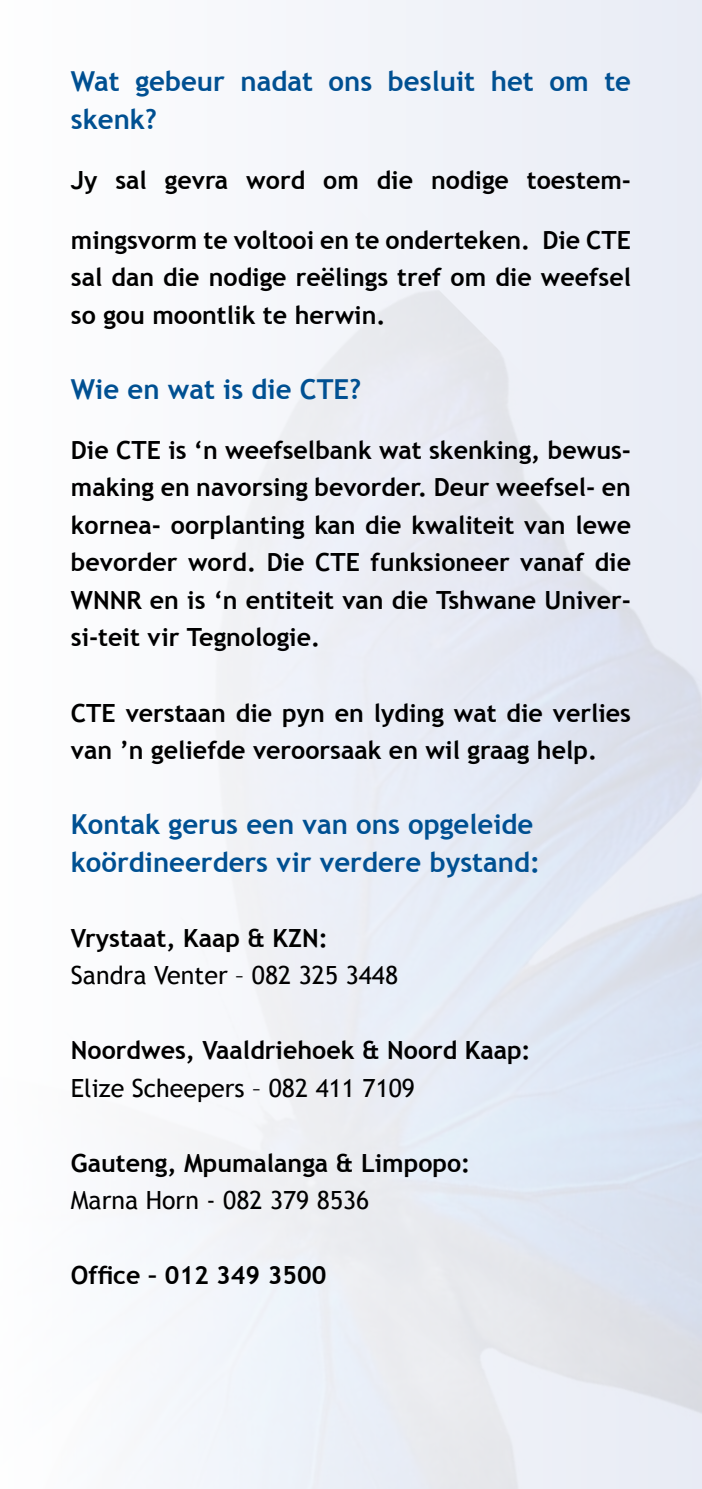
<style>
.page{position:relative;width:702px;height:1489px;background:#fff}
.page>*{position:absolute;margin:0;border:0;box-sizing:border-box;transform-origin:0 0}
.t1{font:700 27.5px/37.5px "Trebuchet MS";color:#005092}
.t2{font:700 25px/37.5px "Trebuchet MS";color:#000;text-align:justify}
.t3{font:25px "Trebuchet MS";color:#000}
</style>
<div class="page">
<div style="left:0;top:0;width:702px;height:1488px;background:#f3f5fa"></div>
<img style="left:0;top:202px;width:702px;height:1286px">
<p class="t1" style="left:71px;top:63px;width:561px">Wat gebeur nadat ons besluit het om te skenk?</p>
<p class="t2" style="left:71px;top:161px;width:561px">Jy sal gevra word om die nodige toestem-</p>
<p class="t2" style="left:71px;top:221px;width:561px">mingsvorm te voltooi en te onderteken. Die CTE sal dan die nodige reëlings tref om die weefsel so gou moontlik te herwin.</p>
<p class="t1" style="left:71px;top:370px;width:292px">Wie en wat is die CTE?</p>
<p class="t2" style="left:71px;top:431px;width:561px">Die CTE is ‘n weefselbank wat skenking, bewus&shy;making en navorsing bevorder. Deur weefsel- en kornea- oorplanting kan die kwaliteit van lewe bevorder word. Die CTE funksioneer vanaf die WNNR en is ‘n entiteit van die Tshwane Univer&shy;si-teit vir Tegnologie.</p>
<p class="t2" style="left:71px;top:694px;width:561px">CTE verstaan die pyn en lyding wat die verlies van ’n geliefde veroorsaak en wil graag help.</p>
<p class="t1" style="left:71px;top:805px;width:470px">Kontak gerus een van ons opgeleide koördineerders vir verdere bystand:</p>
<p class="t2" style="left:71px;top:919px;width:258px">Vrystaat, Kaap &amp; KZN:</p>
<p class="t3" style="left:71px;top:960px;width:329px">Sandra Venter – 082 325 3448</p>
<p class="t2" style="left:71px;top:1031px;width:461px">Noordwes, Vaaldriehoek &amp; Noord Kaap:</p>
<p class="t3" style="left:71px;top:1073px;width:345px">Elize Scheepers – 082 411 7109</p>
<p class="t2" style="left:71px;top:1144px;width:401px">Gauteng, Mpumalanga &amp; Limpopo:</p>
<p class="t3" style="left:71px;top:1185px;width:300px">Marna Horn - 082 379 8536</p>
<p class="t2" style="left:71px;top:1256px;width:257px">Office – 012 349 3500</p>
</div>
